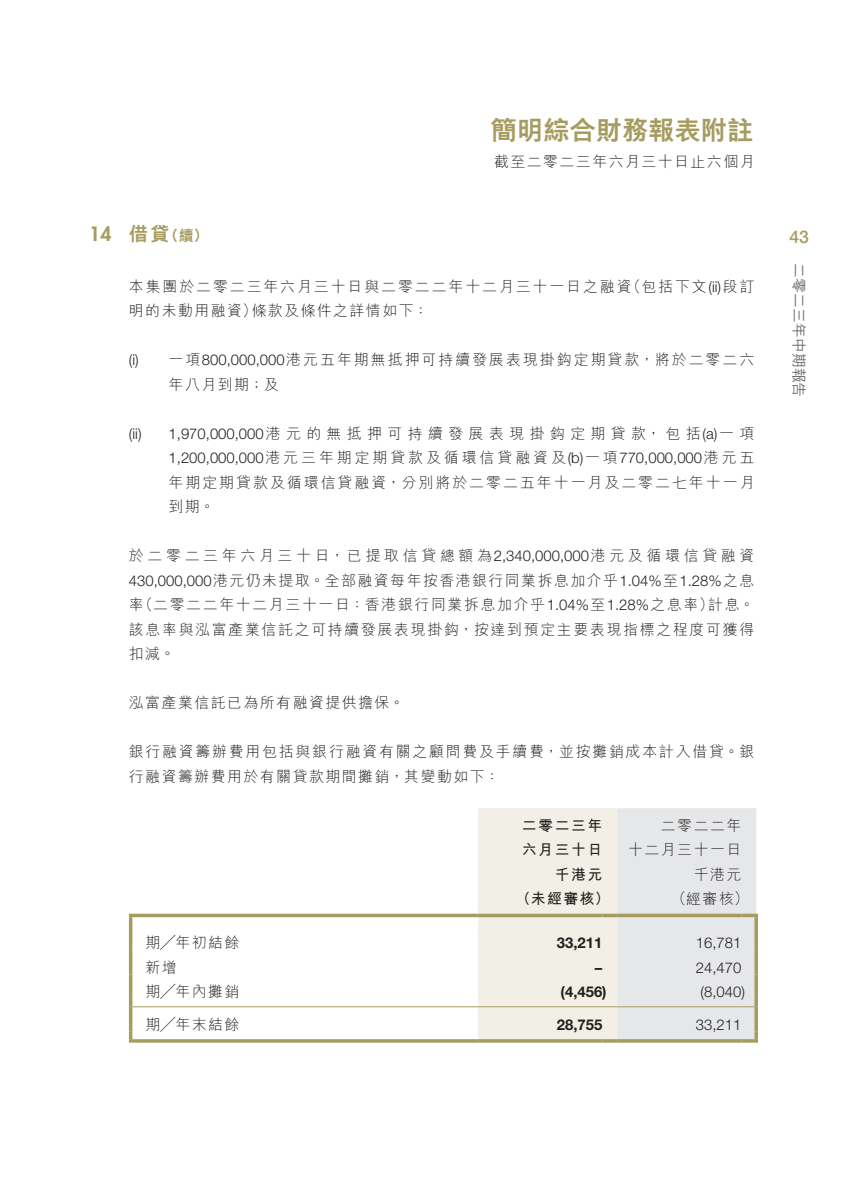
<style>
.page{position:relative;width:844px;height:1191px;background:#fff}
.page>*{position:absolute;margin:0;border:0;box-sizing:border-box;transform-origin:0 0}
.t1{font:800 26.25px "M Hei HK";color:#a69c60}
.t2{font:500 17.5px "Helvetica Neue LT Std";color:#a69c60}
.t3{font:300 14.88px/24.5px "M Hei HK";letter-spacing:.12em;color:#231f20}
.t4{font:300 14.88px "Helvetica Neue LT Std";color:#231f20}
.t5{font:300 14.88px/24.5px "M Hei HK";letter-spacing:.1em;color:#231f20;text-align:right}
.t6{font:300 14.88px "M Hei HK";letter-spacing:.365em;color:#231f20}
.t7{font:700 14.88px "Helvetica Neue LT Std";color:#231f20}
.t8{font:700 14.88px/24.5px "M Hei HK";letter-spacing:.1em;color:#231f20}
.t9{font:500 14.88px "M Hei HK";color:#6c6d70}
.t10{font:800 14.88px "M Hei HK";color:#a69c60}
.s1{font-family:"Futura Std";font-size:19.25px}
.s2{font-size:19.25px}
.s3{font-family:"Helvetica Neue LT Std"}
.s4{font-family:"M Hei HK"}
</style>
<div class="page">
<svg style="left:129px;top:913px;width:349px;height:4px"></svg>
<hr style="left:129px;top:917px;width:3px;height:33px;background:#a69c60">
<hr style="left:129px;top:950px;width:3px;height:24px;background:#a69c60">
<hr style="left:129px;top:974px;width:3px;height:25px;background:#a69c60">
<svg style="left:129px;top:999px;width:3px;height:7px"></svg>
<hr style="left:129px;top:1006px;width:3px;height:25px;background:#a69c60">
<svg style="left:129px;top:1031px;width:3px;height:8px"></svg>
<hr style="left:129px;top:1039px;width:349px;height:3px;background:#a69c60">
<hr style="left:478px;top:1039px;width:124px;height:3px;background:#a69c60">
<hr style="left:602px;top:1039px;width:15px;height:3px;background:#a69c60">
<hr style="left:617px;top:1039px;width:124px;height:3px;background:#a69c60">
<hr style="left:741px;top:1039px;width:16px;height:3px;background:#a69c60">
<hr style="left:132px;top:1006px;width:346px;height:1px;background:#a69c60">
<svg style="left:478px;top:808px;width:279px;height:233px;background:#e9e8e3"></svg>
<h1 class="t1" style="left:490px;top:117px;width:264px">簡明綜合財務報表附註</h1>
<p class="t5" style="left:494px;top:149px;width:262px">截至二零二三年六月三十日止六個月</p>
<p class="t10" style="left:89px;top:228px;width:121px"><span class="s1">14</span> <span class="s2">借貸</span>（續）</p>
<p class="t3" style="left:129px;top:274px;width:627px">本集團於二零二三年六月三十日與二零二二年十二月三十一日之融資（包括下文<span class="s3">(ii)</span>段訂明的未動用融資）條款及條件之詳情如下：</p>
<p class="t3" style="left:168px;top:347px;width:587px;text-indent:-40px"><span class="s3">(i)</span> 一項<span class="s3">800,000,000</span>港元五年期無抵押可持續發展表現掛鈎定期貸款，將於二零二六年八月到期；及</p>
<p class="t4" style="left:129px;top:424px;width:14px">(ii)</p>
<p class="t6" style="left:168px;top:425px;width:587px"><span class="s3">1,970,000,000</span>港元的無抵押可持續發展表現掛鈎定期貸款，包括<span class="s3">(a)</span>一項</p>
<p class="t4" style="left:168px;top:449px;width:587px">1,200,000,000<span class="s4">港元三年期定期貸款及循環信貸融資及</span>(b)<span class="s4">一項</span>770,000,000<span class="s4">港元五</span></p>
<p class="t3" style="left:168px;top:470px;width:587px">年期定期貸款及循環信貸融資，分別將於二零二五年十一月及二零二七年十一月到期。</p>
<p class="t3" style="left:129px;top:543px;width:627px;text-align:justify">於二零二三年六月三十日，已提取信貸總額為<span class="s3">2,340,000,000</span>港元及循環信貸融資<span class="s3">430,000,000</span>港元仍未提取。全部融資每年按香港銀行同業拆息加介乎<span class="s3">1.04%</span>至<span class="s3">1.28%</span>之息率（二零二二年十二月三十一日：香港銀行同業拆息加介乎<span class="s3">1.04%</span>至<span class="s3">1.28%</span>之息率）計息。該息率與泓富產業信託之可持續發展表現掛鈎，按達到預定主要表現指標之程度可獲得扣減。</p>
<p class="t5" style="left:129px;top:690px;width:277px">泓富產業信託已為所有融資提供擔保。</p>
<p class="t3" style="left:129px;top:739px;width:626px">銀行融資籌辦費用包括與銀行融資有關之顧問費及手續費，並按攤銷成本計入借貸。銀行融資籌辦費用於有關貸款期間攤銷，其變動如下：</p>
<p class="t8" style="left:522px;top:812px;width:82px">二零二三年六月三十日</p>
<p class="t5" style="left:628px;top:813px;width:115px">二零二二年<br>十二月三十一日</p>
<p class="t8" style="left:554px;top:861px;width:49px">千港元</p>
<p class="t3" style="left:693px;top:862px;width:49px">千港元</p>
<p class="t8" style="left:516px;top:885px;width:95px">（未經審核）</p>
<p class="t3" style="left:671px;top:886px;width:79px">（經審核）</p>
<p class="t3" style="left:145px;top:930px;width:95px">期╱年初結餘</p>
<p class="t7" style="left:556px;top:933px;width:47px">33,211</p>
<p class="t4" style="left:695px;top:933px;width:47px">16,781</p>
<p class="t3" style="left:145px;top:954px;width:33px">新增</p>
<p class="t7" style="left:594px;top:958px;width:9px">–</p>
<p class="t4" style="left:695px;top:958px;width:47px">24,470</p>
<p class="t3" style="left:145px;top:979px;width:95px">期╱年內攤銷</p>
<p class="t7" style="left:560px;top:982px;width:48px">(4,456)</p>
<p class="t4" style="left:700px;top:982px;width:46px">(8,040)</p>
<p class="t3" style="left:145px;top:1012px;width:95px">期╱年末結餘</p>
<p class="t7" style="left:556px;top:1015px;width:47px">28,755</p>
<p class="t4" style="left:695px;top:1015px;width:47px">33,211</p>
<p class="t2" style="left:789px;top:226px;width:21px">43</p>
<p class="t9" style="left:809px;top:263px;width:135px;rotate:90deg">二零二三年中期報告</p>
</div>
